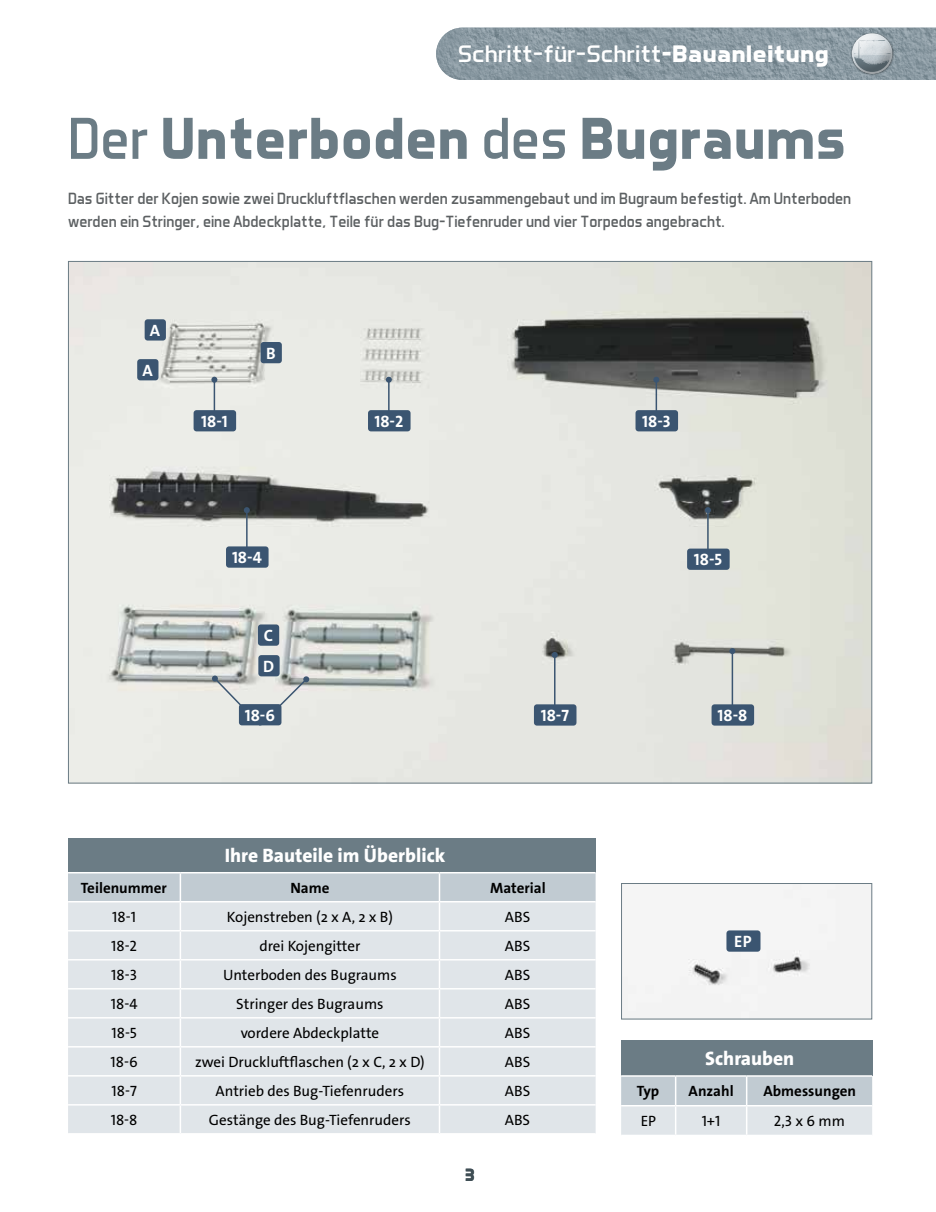
<style>
.page{position:relative;width:936px;height:1212px;background:#fff}
.page>*{position:absolute;margin:0;border:0;box-sizing:border-box;transform-origin:0 0}
.t1{font:700 60px "Aero Matics";color:#6b7c85}
.t2{font:24.3px "Aero Matics";color:#fff;scale:1.11 1}
.t3{font:800 19.5px "The Sans Os F";color:#fff}
.t4{font:700 18px "Aero Matics";color:#3f4e55}
.t5{font:16.5px/22.6px "Aero Matics";color:#5c6062}
.t6{font:700 16.5px/30.6px "The Sans Os F";color:#fff}
.t7{font:15px "The Sans Os F";color:#000}
.t8{font:700 15px "The Sans Os F";color:#000}
.s1{font-weight:700}
.s2{font-weight:400}
</style>
<div class="page">
<img style="left:70px;top:263px;width:800px;height:518px">
<div style="left:623px;top:885px;width:247px;height:132px;background:#f5f5f5"></div>
<div style="left:621px;top:883px;width:251px;height:136px;border:1px solid #6b7c85"></div>
<div style="left:68px;top:838px;width:527px;height:35px;background:#6b7c85"></div>
<div style="left:68px;top:873px;width:112px;height:29px;background:#c1cbd2"></div>
<div style="left:68px;top:902px;width:112px;height:231px;background:#e0e5e9"></div>
<hr style="left:68px;top:930px;width:112px;height:1px;background:#fff">
<hr style="left:68px;top:959px;width:112px;height:1px;background:#fff">
<hr style="left:68px;top:988px;width:112px;height:1px;background:#fff">
<hr style="left:68px;top:1017px;width:112px;height:1px;background:#fff">
<hr style="left:68px;top:1046px;width:112px;height:1px;background:#fff">
<hr style="left:68px;top:1075px;width:112px;height:1px;background:#fff">
<hr style="left:68px;top:1104px;width:112px;height:1px;background:#fff">
<hr style="left:180px;top:872px;width:259px;height:1px;background:#fff">
<hr style="left:439px;top:872px;width:156px;height:1px;background:#fff">
<hr style="left:68px;top:872px;width:112px;height:1px;background:#fff">
<svg style="left:180px;top:873px;width:415px;height:260px;background:#dee3e7"></svg>
<hr style="left:68px;top:901px;width:112px;height:1px;background:#fff">
<div style="left:621px;top:1040px;width:251px;height:36px;background:#6b7c85"></div>
<svg style="left:621px;top:1077px;width:251px;height:58px;background:#d1d9de"></svg>
<hr style="left:746px;top:1105px;width:126px;height:1px;background:#fff">
<hr style="left:745px;top:1106px;width:2px;height:29px;background:#fff">
<hr style="left:621px;top:1075px;width:54px;height:2px;background:#fff">
<hr style="left:675px;top:1075px;width:71px;height:2px;background:#fff">
<hr style="left:746px;top:1075px;width:126px;height:2px;background:#fff">
<div style="left:726px;top:930px;width:34px;height:22px;background:#3b5571;border-radius:3px"></div>
<hr style="left:214px;top:380px;width:1px;height:41px;background:#3b5571">
<svg style="left:211px;top:377px;width:6px;height:6px"></svg>
<div style="left:193px;top:410px;width:43px;height:21px;background:#3b5571;border-radius:3px"></div>
<hr style="left:246px;top:510px;width:1px;height:47px;background:#3b5571">
<svg style="left:244px;top:507px;width:6px;height:6px"></svg>
<div style="left:226px;top:546px;width:42px;height:22px;background:#3b5571;border-radius:3px"></div>
<hr style="left:554px;top:655px;width:1px;height:60px;background:#3b5571">
<svg style="left:551px;top:652px;width:6px;height:6px"></svg>
<div style="left:534px;top:704px;width:42px;height:22px;background:#3b5571;border-radius:3px"></div>
<hr style="left:731px;top:651px;width:2px;height:64px;background:#3b5571">
<svg style="left:729px;top:648px;width:6px;height:6px"></svg>
<div style="left:711px;top:704px;width:43px;height:22px;background:#3b5571;border-radius:3px"></div>
<hr style="left:388px;top:380px;width:1px;height:41px;background:#3b5571">
<svg style="left:386px;top:377px;width:6px;height:6px"></svg>
<div style="left:368px;top:410px;width:42px;height:21px;background:#3b5571;border-radius:3px"></div>
<hr style="left:655px;top:380px;width:2px;height:41px;background:#3b5571">
<svg style="left:653px;top:377px;width:6px;height:6px"></svg>
<div style="left:635px;top:410px;width:43px;height:21px;background:#3b5571;border-radius:3px"></div>
<hr style="left:707px;top:510px;width:1px;height:50px;background:#3b5571">
<svg style="left:705px;top:507px;width:6px;height:6px"></svg>
<div style="left:687px;top:549px;width:42px;height:21px;background:#3b5571;border-radius:3px"></div>
<div style="left:145px;top:319px;width:21px;height:22px;background:#3b5571;border-radius:3px"></div>
<div style="left:260px;top:342px;width:22px;height:21px;background:#3b5571;border-radius:3px"></div>
<div style="left:137px;top:359px;width:21px;height:21px;background:#3b5571;border-radius:3px"></div>
<div style="left:258px;top:624px;width:21px;height:22px;background:#3b5571;border-radius:3px"></div>
<div style="left:258px;top:655px;width:21px;height:21px;background:#3b5571;border-radius:3px"></div>
<svg style="left:212px;top:675px;width:97px;height:52px;background:#d7d9d6"></svg>
<div style="left:239px;top:704px;width:42px;height:21px;background:#3b5571;border-radius:3px"></div>
<img style="left:436px;top:28px;width:499px;height:52px">
<div style="left:850px;top:32px;width:44px;height:44px;background:#000;opacity:.3"></div>
<div style="left:850px;top:32px;width:42px;height:30px;background:#fff;opacity:.75"></div>
<div style="left:850px;top:37px;width:42px;height:38px;background:#000;opacity:.25"></div>
<h2 class="t2" style="left:457px;top:39px;width:336px">Schritt-für-Schritt<span class="s1">-Bauanleitung</span></h2>
<h1 class="t1" style="left:68px;top:103px;width:779px"><span class="s2">Der</span> Unterboden <span class="s2">des</span> Bugraums</h1>
<p class="t5" style="left:68px;top:187px;width:784px">Das Gitter der Kojen sowie zwei Druckluftflaschen werden zusammengebaut und im Bugraum befestigt. Am Unterboden werden ein Stringer, eine Abdeckplatte, Teile für das Bug-Tiefenruder und vier Torpedos angebracht.</p>
<p class="t6" style="left:150px;top:315px;width:12px">A</p>
<p class="t6" style="left:142px;top:355px;width:12px">A</p>
<p class="t6" style="left:201px;top:406px;width:28px">18-1</p>
<p class="t6" style="left:266px;top:338px;width:11px">B</p>
<p class="t6" style="left:374px;top:406px;width:30px">18-2</p>
<p class="t6" style="left:642px;top:406px;width:30px">18-3</p>
<p class="t6" style="left:232px;top:542px;width:31px">18-4</p>
<p class="t6" style="left:263px;top:620px;width:13px">C<br>D</p>
<p class="t6" style="left:245px;top:700px;width:32px">18-6</p>
<h3 class="t3" style="left:225px;top:843px;width:222px">Ihre Bauteile im Überblick</h3>
<p class="t6" style="left:694px;top:544px;width:30px">18-5</p>
<p class="t6" style="left:540px;top:700px;width:30px">18-7</p>
<p class="t6" style="left:717px;top:700px;width:31px">18-8</p>
<p class="t8" style="left:81px;top:878px;width:87px">Teilenummer</p>
<p class="t8" style="left:290px;top:878px;width:41px">Name</p>
<p class="t8" style="left:490px;top:878px;width:57px">Material</p>
<p class="t7" style="left:112px;top:907px;width:25px">18-1</p>
<p class="t7" style="left:227px;top:907px;width:168px">Kojenstreben (2 x A, 2 x B)</p>
<p class="t7" style="left:505px;top:907px;width:27px">ABS</p>
<p class="t7" style="left:111px;top:936px;width:28px">18-2</p>
<p class="t7" style="left:259px;top:936px;width:103px">drei Kojengitter</p>
<p class="t7" style="left:505px;top:936px;width:27px">ABS</p>
<p class="t7" style="left:111px;top:965px;width:27px">18-3</p>
<p class="t7" style="left:223px;top:965px;width:175px">Unterboden des Bugraums</p>
<p class="t7" style="left:505px;top:965px;width:27px">ABS</p>
<p class="t7" style="left:111px;top:994px;width:28px">18-4</p>
<p class="t7" style="left:236px;top:994px;width:149px">Stringer des Bugraums</p>
<p class="t7" style="left:505px;top:994px;width:27px">ABS</p>
<p class="t7" style="left:111px;top:1023px;width:27px">18-5</p>
<p class="t7" style="left:241px;top:1023px;width:140px">vordere Abdeckplatte</p>
<p class="t7" style="left:505px;top:1023px;width:27px">ABS</p>
<p class="t7" style="left:111px;top:1052px;width:29px">18-6</p>
<p class="t7" style="left:195px;top:1052px;width:231px">zwei Druckluftflaschen (2 x C, 2 x D)</p>
<p class="t7" style="left:505px;top:1052px;width:27px">ABS</p>
<p class="t7" style="left:111px;top:1081px;width:27px">18-7</p>
<p class="t7" style="left:216px;top:1081px;width:190px">Antrieb des Bug-Tiefenruders</p>
<p class="t7" style="left:505px;top:1081px;width:27px">ABS</p>
<p class="t7" style="left:111px;top:1110px;width:28px">18-8</p>
<p class="t7" style="left:209px;top:1110px;width:203px">Gestänge des Bug-Tiefenruders</p>
<p class="t7" style="left:505px;top:1110px;width:27px">ABS</p>
<p class="t4" style="left:465px;top:1164px;width:11px">3</p>
<p class="t6" style="left:734px;top:926px;width:19px">EP</p>
<h3 class="t3" style="left:705px;top:1046px;width:91px">Schrauben</h3>
<p class="t8" style="left:636px;top:1082px;width:24px">Typ</p>
<p class="t8" style="left:688px;top:1082px;width:47px">Anzahl</p>
<p class="t8" style="left:763px;top:1082px;width:94px">Abmessungen</p>
<p class="t7" style="left:640px;top:1111px;width:17px">EP</p>
<p class="t7" style="left:701px;top:1111px;width:20px">1+1</p>
<p class="t7" style="left:773px;top:1111px;width:72px">2,3 x 6 mm</p>
</div>
